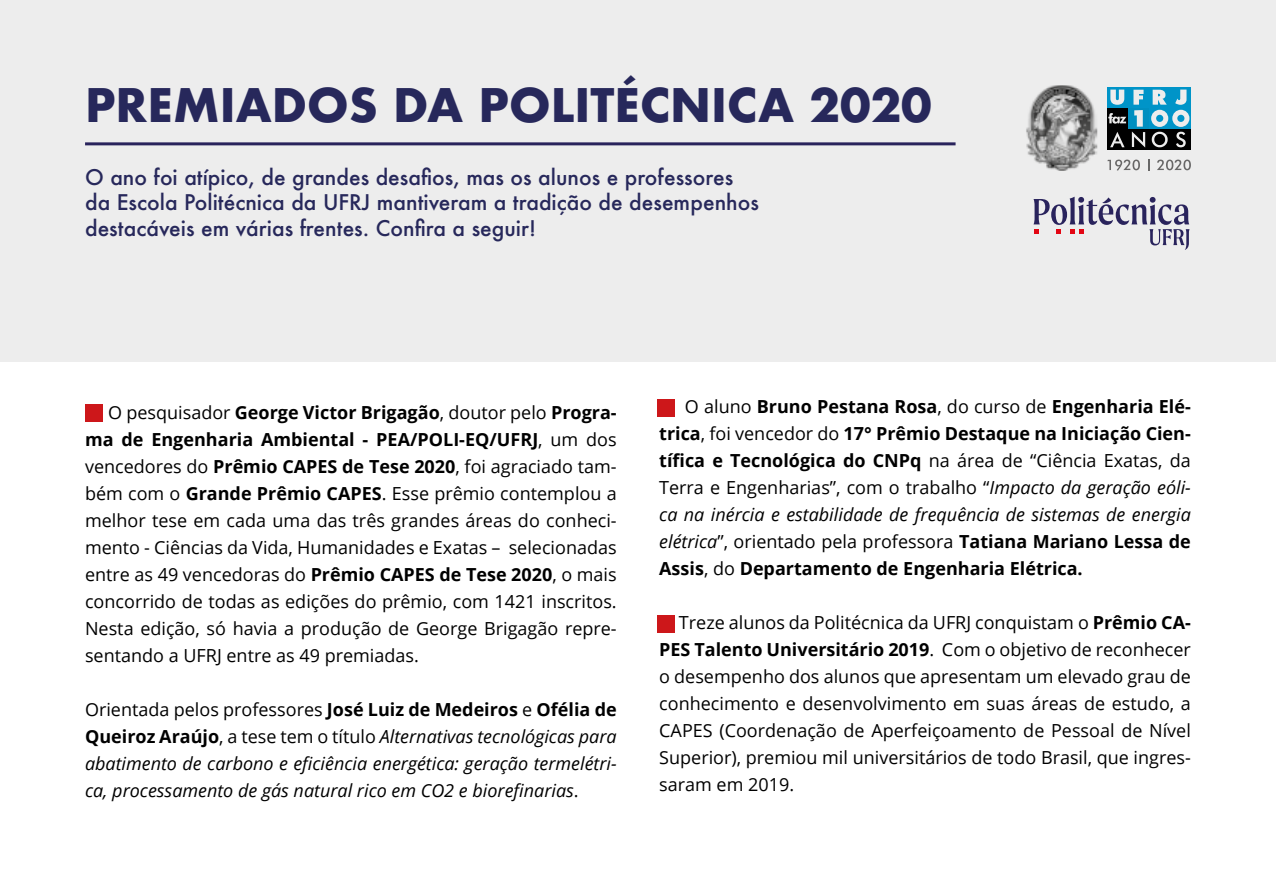
<style>
.page{position:relative;width:1276px;height:893px;background:#fff}
.page>*{position:absolute;margin:0;border:0;box-sizing:border-box;transform-origin:0 0}
.t1{font:700 45px "Futura";color:#27285b}
.t2{font:500 21px/25.2px "Futura";color:#27285b}
.t3{font:18px/27px "Open Sans";color:#000;text-align:justify}
.t4{font:700 18px/27px "Open Sans";color:#000;text-align:justify}
.t5{font:italic 18px/27px "Open Sans";color:#000;text-align:justify}
.s1{font-weight:700}
.s2{font-style:normal}
.s3{font-weight:700;font-style:normal}
.s4{font-weight:400}
.s5{font-weight:400;font-style:italic}
</style>
<div class="page">
<div style="left:0;top:0;width:1276px;height:361px;background:#ededed"></div>
<hr style="left:85px;top:142px;width:870px;height:3px;background:#29235c">
<div style="left:85px;top:404px;width:17px;height:17px;background:#cd171a"></div>
<div style="left:657px;top:399px;width:17px;height:17px;background:#cd171a"></div>
<div style="left:657px;top:615px;width:17px;height:17px;background:#cd171a"></div>
<svg style="left:1107px;top:160px;width:33px;height:11px"></svg>
<svg style="left:1157px;top:160px;width:34px;height:10px"></svg>
<div style="left:1107px;top:108px;width:20px;height:20px;background:#000"></div>
<svg style="left:1128px;top:129px;width:20px;height:21px"></svg>
<div style="left:1107px;top:129px;width:20px;height:21px;background:#000"></div>
<div style="left:1149px;top:129px;width:20px;height:21px;background:#000"></div>
<div style="left:1170px;top:129px;width:21px;height:21px;background:#000"></div>
<div style="left:1128px;top:108px;width:20px;height:20px;background:#008fc0"></div>
<div style="left:1149px;top:108px;width:20px;height:20px;background:#0094c8"></div>
<svg style="left:1189px;top:108px;width:2px;height:20px"></svg>
<svg style="left:1128px;top:87px;width:20px;height:20px"></svg>
<svg style="left:1107px;top:87px;width:20px;height:20px"></svg>
<svg style="left:1149px;top:87px;width:20px;height:20px"></svg>
<svg style="left:1170px;top:87px;width:21px;height:20px"></svg>
<svg style="left:1110px;top:90px;width:14px;height:15px"></svg>
<svg style="left:1108px;top:113px;width:18px;height:11px"></svg>
<svg style="left:1110px;top:132px;width:14px;height:15px"></svg>
<svg style="left:1132px;top:90px;width:13px;height:58px"></svg>
<svg style="left:1151px;top:90px;width:38px;height:57px"></svg>
<img style="left:1026px;top:85px;width:71px;height:86px">
<img style="left:1033px;top:89px;width:56px;height:24px">
<svg style="left:1033px;top:197px;width:156px;height:53px"></svg>
<h1 class="t1" style="left:85px;top:73px;width:848px">PREMIADOS DA POLITÉCNICA 2020</h1>
<p class="t2" style="left:85px;top:165px;width:675px">O ano foi atípico, de grandes desafios, mas os alunos e professores da Escola Politécnica da UFRJ mantiveram a tradição de desempenhos destacáveis em várias frentes. Confira a seguir!</p>
<p class="t3" style="left:85px;top:398px;width:533px;text-indent:23px">O pesquisador <span class="s1">George Victor Brigagão</span>, doutor pelo <span class="s1">Progra&shy;ma de Engenharia Ambiental - PEA/POLI-EQ/UFRJ</span>, um dos vencedores do <span class="s1">Prêmio CAPES de Tese 2020</span>, foi agraciado tam&shy;bém com o <span class="s1">Grande Prêmio CAPES</span>. Esse prêmio contemplou a melhor tese em cada uma das três grandes áreas do conheci&shy;mento - Ciências da Vida, Humanidades e Exatas – selecionadas entre as 49 vencedoras do <span class="s1">Prêmio CAPES de Tese 2020</span>, o mais concorrido de todas as edições do prêmio, com 1421 inscritos.<br>Nesta edição, só havia a produção de George Brigagão repre&shy;sentando a UFRJ entre as 49 premiadas.</p>
<p class="t5" style="left:85px;top:695px;width:533px"><span class="s2">Orientada pelos professores</span> <span class="s3">José Luiz de Medeiros</span> <span class="s2">e</span> <span class="s3">Ofélia de Queiroz Araújo</span><span class="s2">, a tese tem o título</span> Alternativas tecnológicas para abatimento de carbono e eficiência energética: geração termelétri&shy;ca, processamento de gás natural rico em CO2 e biorefinarias<span class="s2">.</span></p>
<p class="t4" style="left:659px;top:392px;width:533px;text-indent:26px"><span class="s4">O aluno</span> Bruno Pestana Rosa<span class="s4">, do curso de</span> Engenharia Elé&shy;trica<span class="s4">, foi vencedor do</span> 17° Prêmio Destaque na Iniciação Cien&shy;tífica e Tecnológica do CNPq <span class="s4">na área de “Ciência Exatas, da Terra e Engenharias”, com o trabalho “</span><span class="s5">Impacto da geração eóli&shy;ca na inércia e estabilidade de frequência de sistemas de energia elétrica</span><span class="s4">”, orientado pela professora</span> Tatiana Mariano Lessa de Assis<span class="s4">, do</span> Departamento de Engenharia Elétrica.</p>
<p class="t3" style="left:659px;top:608px;width:533px;text-indent:20px">Treze alunos da Politécnica da UFRJ conquistam o <span class="s1">Prêmio CA-PES Talento Universitário 2019</span>. Com o objetivo de reconhecer o desempenho dos alunos que apresentam um elevado grau de conhecimento e desenvolvimento em suas áreas de estudo, a CAPES (Coordenação de Aperfeiçoamento de Pessoal de Nível Superior), premiou mil universitários de todo Brasil, que ingres&shy;saram em 2019.</p>
</div>
